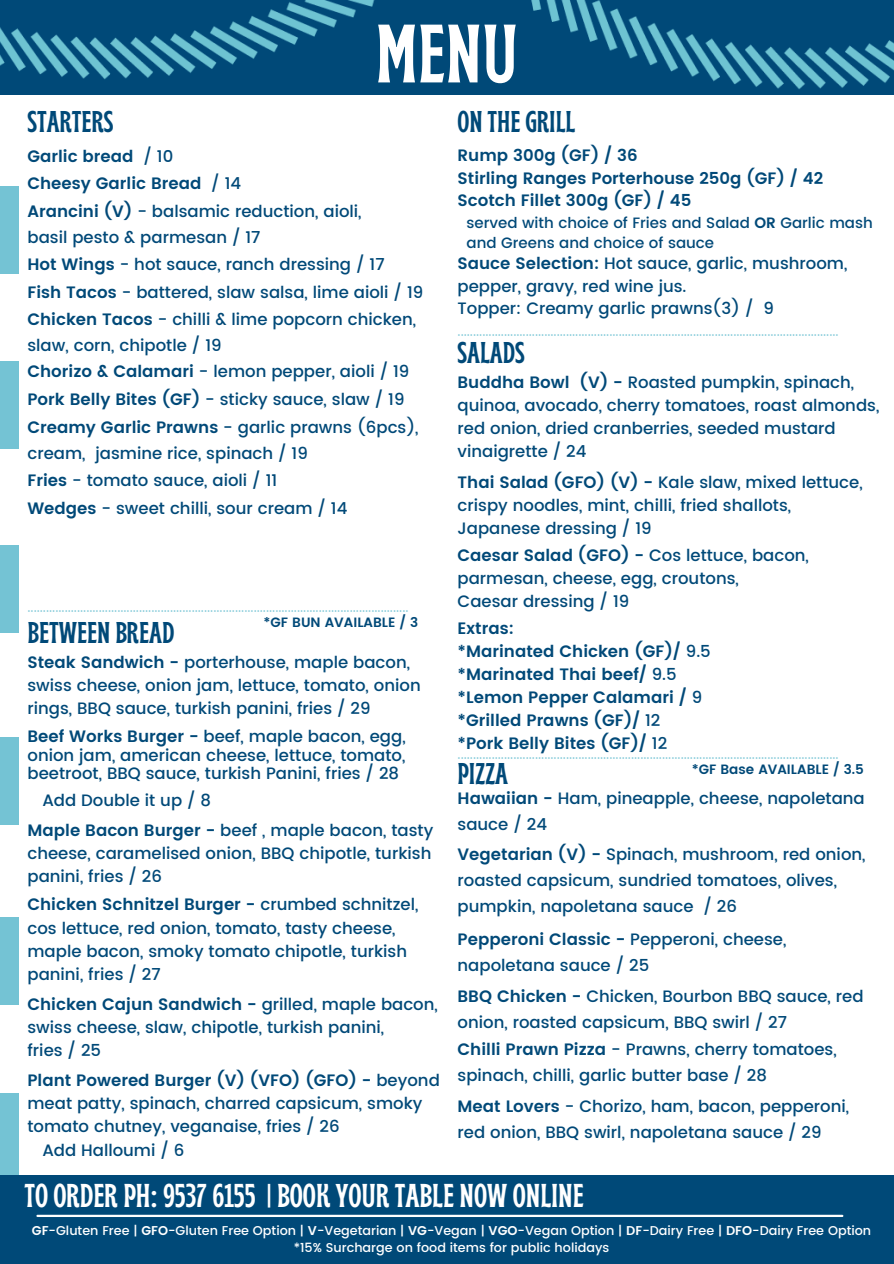
<style>
.page{position:relative;width:894px;height:1264px;background:#fff}
.page>*{position:absolute;margin:0;border:0;box-sizing:border-box;transform-origin:0 0}
.t1{font:700 condensed 82.5px "Brice";color:#fff}
.t2{font:700 condensed 33px "Brice";color:#fff}
.t3{font:700 condensed 30px "Brice";color:#004978}
.t4{font:500 16.5px/23px "Poppins";color:#004978}
.t5{font:600 16.5px/23px "Poppins";color:#004978}
.t6{font:500 15px/20.2px "Poppins";color:#004978}
.t7{font:600 13.5px "Poppins";color:#004978}
.t8{font:500 12.75px/17px "Poppins";color:#fff;text-align:center}
.t9{font:10.5px "Montserrat";color:#74c3d4}
.s1{font-weight:500}
.s2{font-weight:600}
.s3{font-weight:600;color:rgb(0 73 120/.4)}
</style>
<div class="page">
<div style="left:0;top:186px;width:19px;height:88px;background:#74c3d4"></div>
<div style="left:0;top:361px;width:19px;height:88px;background:#74c3d4"></div>
<div style="left:0;top:545px;width:19px;height:88px;background:#74c3d4"></div>
<div style="left:0;top:737px;width:19px;height:88px;background:#74c3d4"></div>
<div style="left:0;top:916px;width:19px;height:88px;background:#74c3d4"></div>
<div style="left:0;top:1092px;width:18px;height:88px;background:#74c3d4"></div>
<img style="left:344px;top:0;width:549px;height:95px">
<img style="left:0;top:0;width:569px;height:94px">
<div style="left:0;top:1174px;width:893px;height:89px;background:#004978"></div>
<hr style="left:37px;top:1214px;width:805px;height:2px;background:#fff">
<h2 class="t3" style="left:27px;top:110px;width:87px">STARTERS</h2>
<p class="t1" style="left:375px;top:21px;width:144px">MENU</p>
<h2 class="t3" style="left:457px;top:110px;width:119px">ON THE GRILL</h2>
<h2 class="t5" style="left:27px;top:144px;width:147px">Garlic bread <span class="s1">/ 10</span></h2>
<h3 class="t5" style="left:27px;top:172px;width:215px">Cheesy Garlic Bread <span class="s1">/ 14</span></h3>
<h3 class="t4" style="left:27px;top:198px;width:335px;line-height:26px"><span class="s2">Arancini (V)</span> - balsamic reduction, aioli, basil pesto &amp; parmesan / 17</h3>
<h3 class="t4" style="left:27px;top:253px;width:358px"><span class="s2">Hot Wings</span> - hot sauce, ranch dressing / 17</h3>
<h3 class="t4" style="left:27px;top:280px;width:397px"><span class="s2">Fish Tacos</span> - battered, slaw salsa, lime aioli / 19</h3>
<h3 class="t4" style="left:27px;top:306px;width:390px;line-height:26px"><span class="s2">Chicken Tacos</span> - chilli &amp; lime popcorn chicken, slaw, corn, chipotle / 19<br><span class="s2">Chorizo &amp; Calamari</span> - lemon pepper, aioli / 19</h3>
<h3 class="t4" style="left:27px;top:388px;width:378px"><span class="s2">Pork Belly Bites (GF)</span> - sticky sauce, slaw / 19</h3>
<h3 class="t4" style="left:27px;top:414px;width:392px;line-height:26px"><span class="s2">Creamy Garlic Prawns</span> - garlic prawns (6pcs), cream, jasmine rice, spinach / 19</h3>
<h3 class="t4" style="left:27px;top:469px;width:251px"><span class="s2">Fries</span> - tomato sauce, aioli / 11</h3>
<h3 class="t4" style="left:27px;top:496px;width:321px"><span class="s2">Wedges</span> - sweet chilli, sour cream / 14</h3>
<h3 class="t9" style="left:27px;top:603px;width:382px">•••••••••••••••••••••••••••••••••••••••••••••••••••••••••••••••••••••••••••••••••••••••••••••••••••••••••••••••••••••••••••</h3>
<h3 class="t3" style="left:27px;top:620px;width:148px">BETWEEN BREAD</h3>
<h3 class="t4" style="left:27px;top:651px;width:394px"><span class="s2">Steak Sandwich -</span> porterhouse, maple bacon, swiss cheese, onion jam, lettuce, tomato, onion rings, BBQ sauce, turkish panini, fries / 29</h3>
<p class="t4" style="left:27px;top:727px;width:379px;line-height:18.5px;text-align:justify"><span class="s2">Beef Works Burger -</span> beef, maple bacon, egg, onion jam, american cheese, lettuce, tomato, beetroot, BBQ sauce, turkish Panini, fries / 28</p>
<h2 class="t4" style="left:42px;top:788px;width:170px">Add Double it up / 8</h2>
<p class="t4" style="left:27px;top:819px;width:407px;text-align:justify"><span class="s2">Maple Bacon Burger -</span> beef , maple bacon, tasty cheese, caramelised onion, BBQ chipotle, turkish panini, fries / 26</p>
<h3 class="t4" style="left:27px;top:893px;width:392px"><span class="s2">Chicken Schnitzel Burger -</span> crumbed schnitzel, cos lettuce, red onion, tomato, tasty cheese, maple bacon, smoky tomato chipotle, turkish panini, fries / 27</h3>
<h3 class="t4" style="left:27px;top:992px;width:412px"><span class="s2">Chicken Cajun Sandwich -</span> grilled, maple bacon, swiss cheese, slaw, chipotle, turkish panini,<br>fries / 25</h3>
<h3 class="t4" style="left:27px;top:1068px;width:414px"><span class="s2">Plant Powered Burger (V) (VFO) (GFO) -</span> beyond meat patty, spinach, charred capsicum, smoky tomato chutney, veganaise, fries / 26</h3>
<h3 class="t4" style="left:42px;top:1139px;width:144px">Add Halloumi / 6</h3>
<h3 class="t7" style="left:263px;top:614px;width:156px">*GF BUN AVAILABLE / 3</h3>
<h3 class="t5" style="left:457px;top:144px;width:367px;line-height:22.5px">Rump 300g (GF) / 36<br>Stirling Ranges Porterhouse 250g (GF) / 42<br>Scotch Fillet 300g (GF) / 45</h3>
<h3 class="t6" style="left:466px;top:212px;width:407px">served with choice of Fries and Salad <span class="s2">OR</span> Garlic mash and Greens and choice of sauce</h3>
<h3 class="t4" style="left:457px;top:252px;width:391px;line-height:22.5px"><span class="s2">Sauce Selection:</span> Hot sauce, garlic, mushroom, pepper, gravy, red wine jus.<br>Topper: Creamy garlic prawns(3) /</h3>
<p class="t4" style="left:763px;top:297px;width:12px">9</p>
<p class="t9" style="left:457px;top:328px;width:382px">•••••••••••••••••••••••••••••••••••••••••••••••••••••••••••••••••••••••••••••••••••••••••••••••••••••••••••••••••••••••••••</p>
<h3 class="t3" style="left:457px;top:340px;width:69px">SALADS</h3>
<h4 class="t4" style="left:457px;top:371px;width:423px"><span class="s2">Buddha Bowl (V) -</span> Roasted pumpkin, spinach, quinoa, avocado, cherry tomatoes, roast almonds, red onion, dried cranberries, seeded mustard vinaigrette / 24</h4>
<h3 class="t4" style="left:457px;top:471px;width:406px"><span class="s2">Thai Salad (GFO) (V) -</span> Kale slaw, mixed lettuce, crispy noodles, mint, chilli, fried shallots,<br>Japanese dressing / 19</h3>
<h3 class="t4" style="left:457px;top:544px;width:353px"><span class="s2">Caesar Salad (GFO) -</span> Cos lettuce, bacon, parmesan, cheese, egg, croutons,<br>Caesar dressing / 19</h3>
<h3 class="t5" style="left:457px;top:617px;width:254px">Extras:<br>*Marinated Chicken (GF)/ <span class="s1">9.5 </span>*Marinated Thai beef/ <span class="s1">9.5 </span>*Lemon Pepper Calamari / <span class="s1">9 </span>*Grilled Prawns (GF)/ <span class="s1">12<br></span>*Pork Belly Bites (GF)/ <span class="s1">12</span></h3>
<h3 class="t9" style="left:457px;top:750px;width:382px">•••••••••••••••••••••••••••••••••••••••••••••••••••••••••••••••••••••••••••••••••••••••••••••••••••••••••••••••••••••••••••</h3>
<h3 class="t3" style="left:457px;top:761px;width:52px">PIZZA</h3>
<h3 class="t4" style="left:457px;top:785px;width:408px;line-height:26px"><span class="s2">Hawaiian -</span> Ham, pineapple, cheese, napoletana sauce / 24</h3>
<h3 class="t4" style="left:457px;top:841px;width:409px;line-height:26px"><span class="s2">Vegetarian (V) -</span> Spinach, mushroom, red onion, roasted capsicum, sundried tomatoes, olives, pumpkin, napoletana sauce / 26</h3>
<h3 class="t4" style="left:457px;top:926px;width:330px;line-height:26px"><span class="s2">Pepperoni Classic -</span> Pepperoni, cheese, napoletana sauce / 25</h3>
<p class="t4" style="left:457px;top:982px;width:407px;line-height:26px"><span class="s2">BBQ Chicken -</span> Chicken, Bourbon BBQ sauce, red onion, roasted capsicum, BBQ swirl / 27</p>
<h2 class="t4" style="left:457px;top:1036px;width:380px;line-height:26px"><span class="s2">Chilli Prawn Pizza</span> - Prawns, cherry tomatoes, spinach, chilli, garlic butter base / 28</h2>
<h3 class="t4" style="left:457px;top:1093px;width:393px;line-height:26px"><span class="s2">Meat Lovers</span> - Chorizo, ham, bacon, pepperoni, red onion, BBQ swirl, napoletana sauce / 29</h3>
<h3 class="t7" style="left:691px;top:761px;width:174px">*GF Base AVAILABLE / 3.5</h3>
<h2 class="t2" style="left:24px;top:1182px;width:561px">TO ORDER PH: 9537 6155 | BOOK YOUR TABLE NOW ONLINE</h2>
<p class="t8" style="left:32px;top:1222px;width:840px"><span class="s3">GF</span>-Gluten Free | <span class="s3">GFO</span>-Gluten Free Option | <span class="s3">V</span>-Vegetarian | <span class="s3">VG</span>-Vegan | <span class="s3">VGO</span>-Vegan Option | <span class="s3">DF</span>-Dairy Free | <span class="s3">DFO</span>-Dairy Free Option *15% Surcharge on food items for public holidays</p>
</div>
